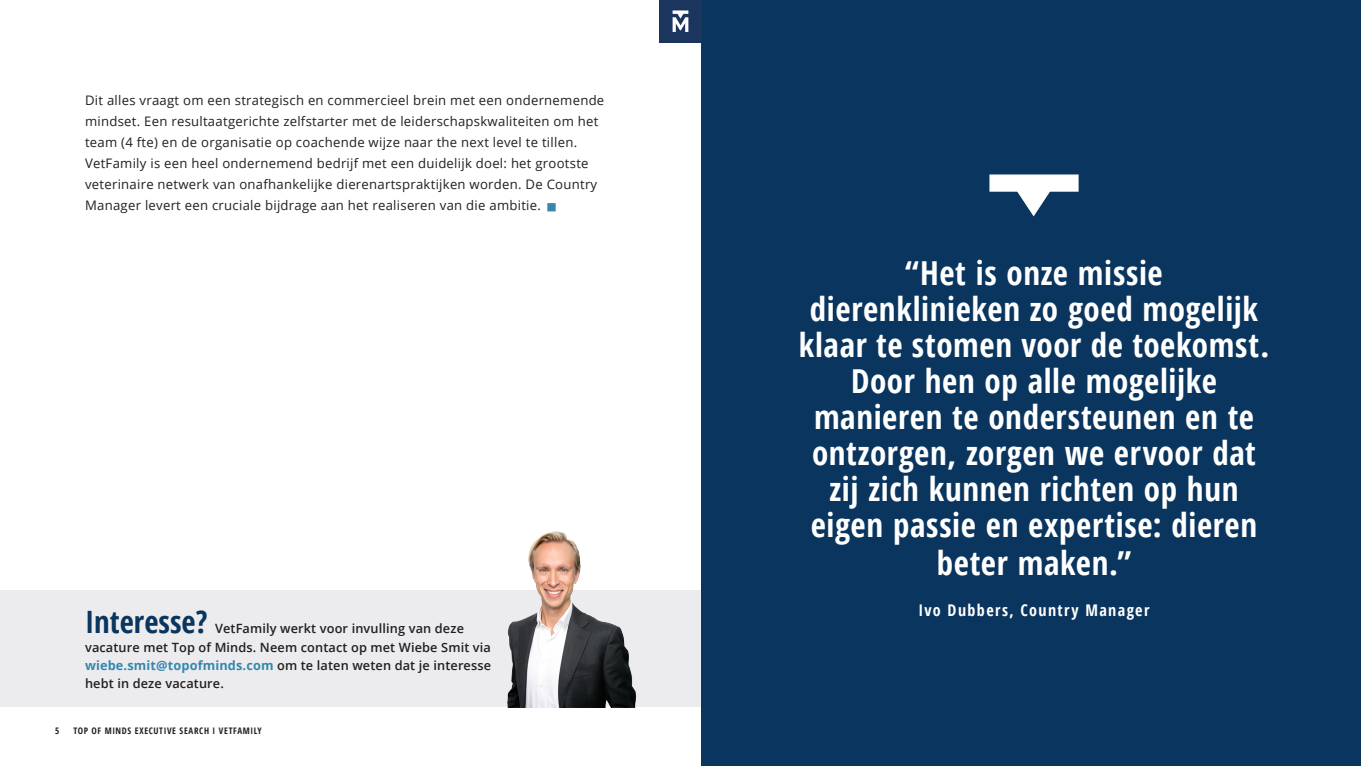
<style>
.page{position:relative;width:1361px;height:766px;background:#fff}
.page>*{position:absolute;margin:0;border:0;box-sizing:border-box;transform-origin:0 0}
.Page_header_kopie{font:700 condensed 33px/36.2px "Open Sans";letter-spacing:.02em;color:#fff;text-align:center}
.t1{font:700 condensed 30.75px "Open Sans";color:#0a355e}
.t2{font:700 condensed 16.12px "Open Sans";letter-spacing:.085em;color:#fff}
.t3{font:13.12px/21px "Open Sans";letter-spacing:.02em;color:#231f20}
.t4{font:600 12.75px/18px "Open Sans";letter-spacing:.01em;color:#231f20}
.t5{font:700 condensed 9px "Open Sans";letter-spacing:.07em;color:#231f20}
.s1{color:#3587b0}
.s2{font-weight:700;color:#3587b0}
</style>
<div class="page">
<div style="left:0;top:590px;width:702px;height:116px;background:#ececee"></div>
<div style="left:702px;top:0;width:659px;height:765px;background:#0a355e"></div>
<svg style="left:989px;top:174px;width:90px;height:43px"></svg>
<img style="left:507px;top:531px;width:130px;height:175px">
<div style="left:659px;top:0;width:43px;height:43px;background:#1c355e"></div>
<svg style="left:672px;top:10px;width:16px;height:22px"></svg>
<p class="t3" style="left:85px;top:89px;width:521px">Dit alles vraagt om een strategisch en commercieel brein met een ondernemende mindset. Een resultaatgerichte zelfstarter met de leiderschapskwaliteiten om het team (4 fte) en de organisatie op coachende wijze naar the next level te tillen.<br>VetFamily is een heel ondernemend bedrijf met een duidelijk doel: het grootste veterinaire netwerk van onafhankelijke dierenartspraktijken worden. De Country Manager levert een cruciale bijdrage aan het realiseren van die ambitie. <span class="s1">■■</span></p>
<p class="t1" style="left:85px;top:600px;width:124px">Interesse?</p>
<p class="t4" style="left:85px;top:619px;width:407px;text-indent:130px">VetFamily werkt voor invulling van deze vacature met Top of Minds. Neem contact op met Wiebe Smit via <span class="s2">wiebe.smit@topofminds.com</span> om te laten weten dat je interesse hebt in deze vacature.</p>
<p class="t5" style="left:55px;top:724px;width:6px">5</p>
<p class="t5" style="left:73px;top:724px;width:190px">TOP OF MINDS EXECUTIVE SEARCH I VETFAMILY</p>
<p class="Page_header_kopie" style="left:799px;top:254px;width:472px">“Het is onze missie dierenklinieken zo goed mogelijk klaar te stomen voor de toekomst.<br>Door hen op alle mogelijke manieren te ondersteunen en te ontzorgen, zorgen we ervoor dat zij zich kunnen richten op hun eigen passie en expertise: dieren beter maken.”</p>
<p class="t2" style="left:918px;top:599px;width:232px">Ivo Dubbers, Country Manager</p>
</div>
